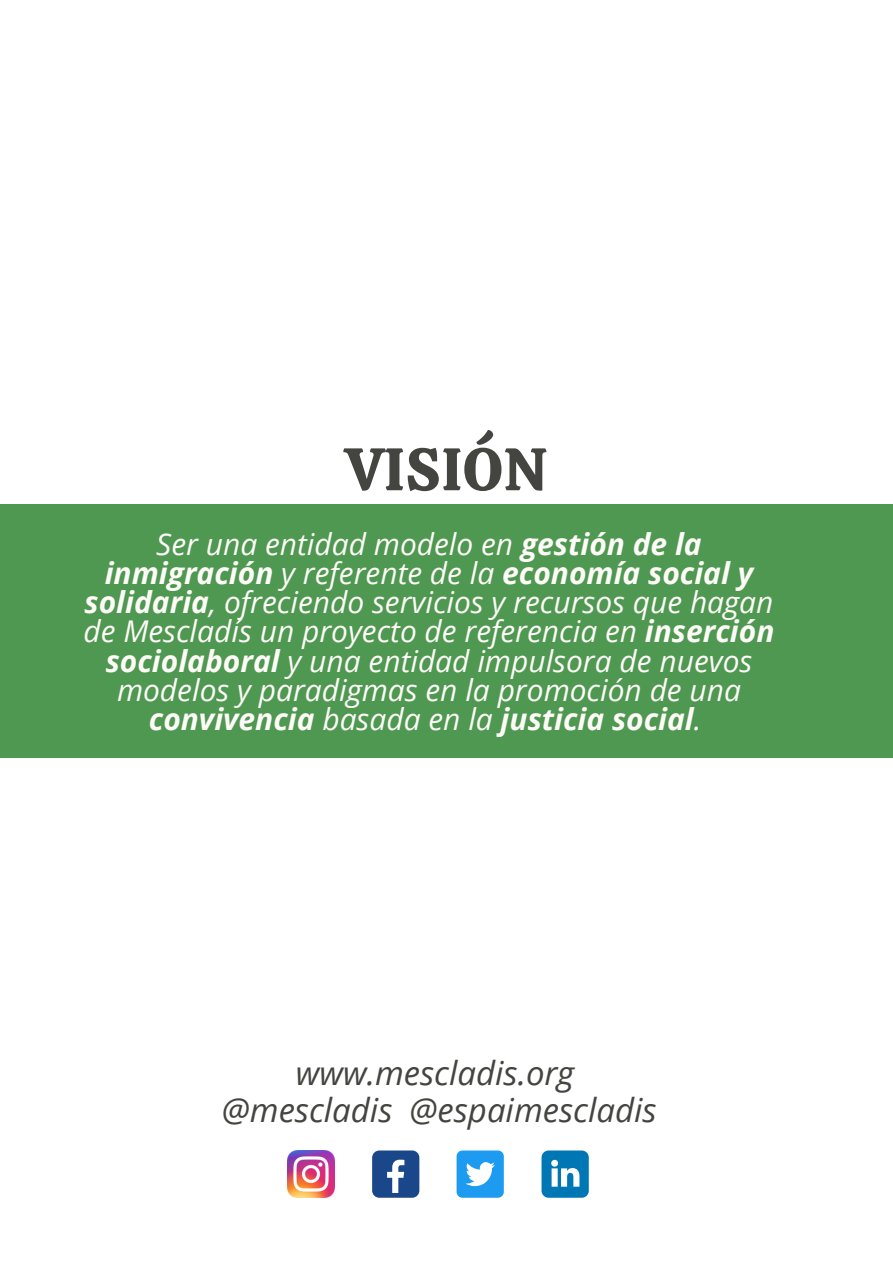
<style>
.page{position:relative;width:893px;height:1264px;background:#fff}
.page>*{position:absolute;margin:0;border:0;box-sizing:border-box;transform-origin:0 0}
.t1{font:60px "Calistoga";letter-spacing:.01em;color:#444440}
.t2{font:italic 33px/37px "Open Sans";color:#444440;text-align:center}
.t3{font:italic 30px/29.2px "Open Sans";color:#fdfaf7;text-align:center}
.s1{font-weight:700}
</style>
<div class="page">
<img style="left:287px;top:1150px;width:47px;height:47px">
<div style="left:372px;top:1150px;width:47px;height:47px;background:#1a4789;border-radius:7px"></div>
<svg style="left:387px;top:1159px;width:17px;height:33px"></svg>
<div style="left:456px;top:1150px;width:48px;height:47px;background:#1d9bf0;border-radius:6px"></div>
<svg style="left:465px;top:1162px;width:30px;height:24px"></svg>
<svg style="left:541px;top:1150px;width:47px;height:47px"></svg>
<div style="left:0;top:505px;width:892px;height:253px;background:#4e9851"></div>
<h1 class="t1" style="left:345px;top:430px;width:203px">VISIÓN</h1>
<p class="t3" style="left:84px;top:528px;width:692px">Ser una entidad modelo en <span class="s1">gestión de la inmigración</span> y referente de la <span class="s1">economía social y solidaria</span>, ofreciendo servicios y recursos que hagan de Mescladís un proyecto de referencia en <span class="s1">inserción sociolaboral</span> y una entidad impulsora de nuevos modelos y paradigmas en la promoción de una <span class="s1">convivencia</span> basada en la <span class="s1">justicia social</span>.</p>
<p class="t2" style="left:222px;top:1053px;width:436px">www.mescladis.org @mescladis @espaimescladis</p>
</div>
